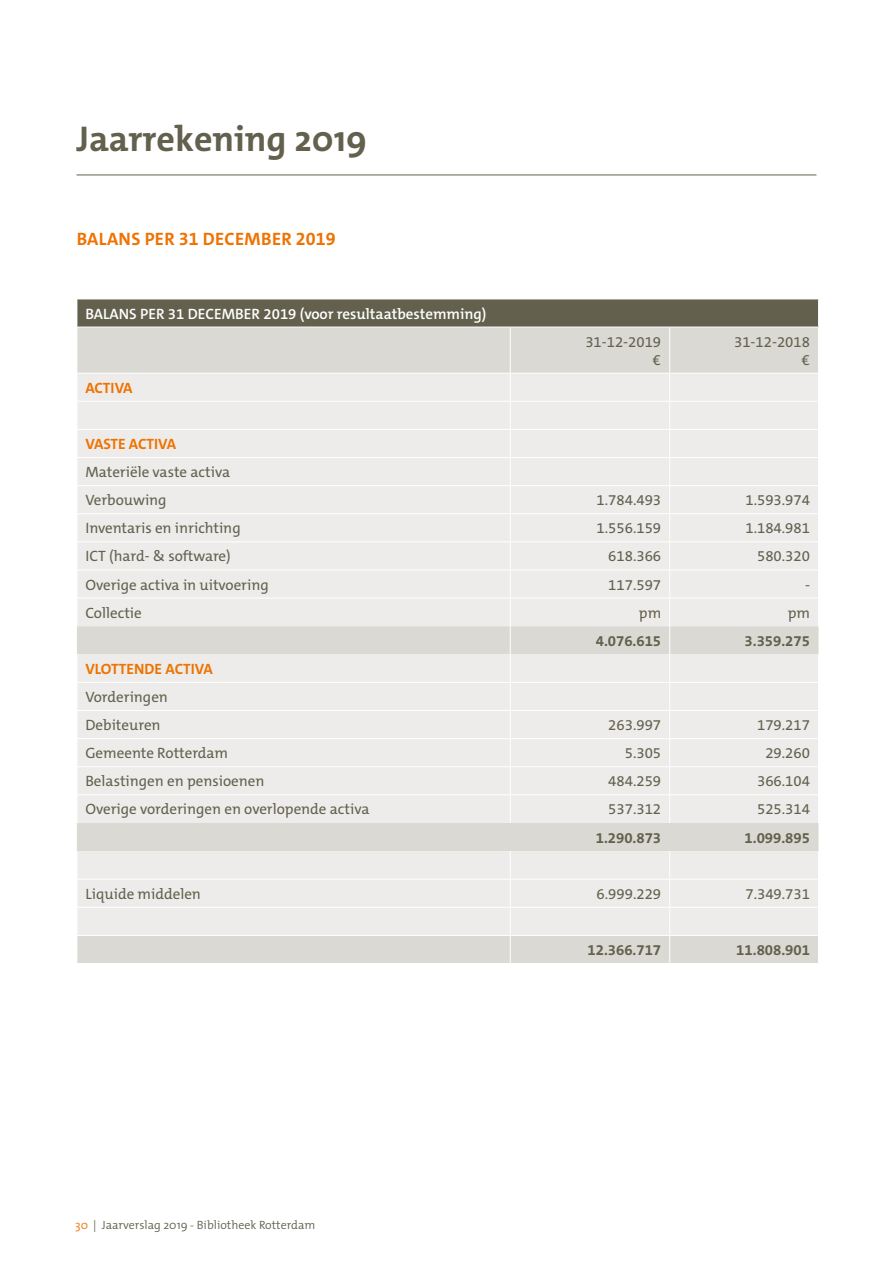
<style>
.page{position:relative;width:893px;height:1263px;background:#fff}
.page>*{position:absolute;margin:0;border:0;box-sizing:border-box;transform-origin:0 0}
.TOC_Heading_Hoofdstu{font:700 36px "The Mix Yota W7";color:#63614e}
.TOC_niveau_2{font:700 18px "The Mix C5";letter-spacing:.02em;color:#ee7302}
.tabeltxt{font:15px "The Mix C5";color:#63614e}
.Tabeltxt_totaal_bold{font:700 15px "The Mix C5";color:#63614e}
.tabeltext_kopje{font:600 15px "The Mix C5";color:#fff}
.tabeltxt-2{font:700 15px "The Mix C5";color:#ee7302}
.t1{font:300 12px "The Mix";color:#63614e}
.s1{color:#ee7302}
</style>
<div class="page">
<hr style="left:77px;top:175px;width:739px;height:1px;background:#63614e">
<div style="left:77px;top:299px;width:741px;height:28px;background:#63614e"></div>
<div style="left:78px;top:328px;width:740px;height:635px;background:#dbd9d4"></div>
<svg style="left:77px;top:374px;width:741px;height:561px;background:#ebeae7"></svg>
<hr style="left:77px;top:299px;width:433px;height:1px;background:#fff">
<svg style="left:77px;top:299px;width:1px;height:28px"></svg>
<hr style="left:510px;top:299px;width:160px;height:1px;background:#fff">
<hr style="left:670px;top:299px;width:149px;height:1px;background:#fff">
<svg style="left:818px;top:299px;width:1px;height:28px"></svg>
<hr style="left:510px;top:327px;width:1px;height:46px;background:#fff">
<hr style="left:669px;top:327px;width:1px;height:46px;background:#fff">
<hr style="left:77px;top:373px;width:433px;height:1px;background:#fff">
<hr style="left:510px;top:373px;width:160px;height:1px;background:#fff">
<hr style="left:670px;top:373px;width:149px;height:1px;background:#fff">
<hr style="left:77px;top:401px;width:433px;height:1px;background:#fff">
<hr style="left:510px;top:401px;width:160px;height:1px;background:#fff">
<hr style="left:670px;top:401px;width:149px;height:1px;background:#fff">
<hr style="left:77px;top:429px;width:433px;height:1px;background:#fff">
<hr style="left:510px;top:429px;width:160px;height:1px;background:#fff">
<hr style="left:670px;top:429px;width:149px;height:1px;background:#fff">
<hr style="left:77px;top:457px;width:433px;height:1px;background:#fff">
<hr style="left:510px;top:457px;width:160px;height:1px;background:#fff">
<hr style="left:670px;top:457px;width:149px;height:1px;background:#fff">
<hr style="left:77px;top:485px;width:433px;height:1px;background:#fff">
<hr style="left:510px;top:485px;width:160px;height:1px;background:#fff">
<hr style="left:670px;top:485px;width:149px;height:1px;background:#fff">
<hr style="left:77px;top:513px;width:433px;height:1px;background:#fff">
<hr style="left:510px;top:513px;width:160px;height:1px;background:#fff">
<hr style="left:670px;top:513px;width:149px;height:1px;background:#fff">
<hr style="left:77px;top:541px;width:433px;height:1px;background:#fff">
<hr style="left:510px;top:541px;width:160px;height:1px;background:#fff">
<hr style="left:670px;top:541px;width:149px;height:1px;background:#fff">
<hr style="left:77px;top:570px;width:433px;height:1px;background:#fff">
<hr style="left:510px;top:570px;width:160px;height:1px;background:#fff">
<hr style="left:670px;top:570px;width:149px;height:1px;background:#fff">
<hr style="left:77px;top:598px;width:433px;height:1px;background:#fff">
<svg style="left:77px;top:374px;width:1px;height:252px"></svg>
<hr style="left:510px;top:598px;width:160px;height:1px;background:#fff">
<hr style="left:670px;top:598px;width:149px;height:1px;background:#fff">
<hr style="left:77px;top:682px;width:433px;height:1px;background:#fff">
<hr style="left:510px;top:682px;width:160px;height:1px;background:#fff">
<hr style="left:670px;top:682px;width:149px;height:1px;background:#fff">
<hr style="left:77px;top:710px;width:433px;height:1px;background:#fff">
<hr style="left:510px;top:710px;width:160px;height:1px;background:#fff">
<hr style="left:670px;top:710px;width:149px;height:1px;background:#fff">
<hr style="left:77px;top:738px;width:433px;height:1px;background:#fff">
<hr style="left:510px;top:738px;width:160px;height:1px;background:#fff">
<hr style="left:670px;top:738px;width:149px;height:1px;background:#fff">
<hr style="left:77px;top:766px;width:433px;height:1px;background:#fff">
<hr style="left:510px;top:766px;width:160px;height:1px;background:#fff">
<hr style="left:670px;top:766px;width:149px;height:1px;background:#fff">
<hr style="left:77px;top:794px;width:433px;height:1px;background:#fff">
<svg style="left:77px;top:654px;width:1px;height:169px"></svg>
<hr style="left:510px;top:794px;width:160px;height:1px;background:#fff">
<svg style="left:510px;top:374px;width:1px;height:449px"></svg>
<hr style="left:670px;top:794px;width:149px;height:1px;background:#fff">
<svg style="left:669px;top:374px;width:1px;height:449px"></svg>
<hr style="left:77px;top:879px;width:433px;height:1px;background:#fff">
<hr style="left:510px;top:879px;width:160px;height:1px;background:#fff">
<hr style="left:670px;top:879px;width:149px;height:1px;background:#fff">
<hr style="left:77px;top:907px;width:433px;height:1px;background:#fff">
<hr style="left:510px;top:907px;width:160px;height:1px;background:#fff">
<hr style="left:670px;top:907px;width:149px;height:1px;background:#fff">
<svg style="left:510px;top:851px;width:1px;height:112px"></svg>
<svg style="left:669px;top:851px;width:1px;height:112px"></svg>
<hr style="left:77px;top:935px;width:433px;height:1px;background:#fff">
<svg style="left:77px;top:851px;width:1px;height:112px"></svg>
<hr style="left:510px;top:935px;width:160px;height:1px;background:#fff">
<hr style="left:670px;top:935px;width:149px;height:1px;background:#fff">
<p class="TOC_Heading_Hoofdstu" style="left:77px;top:116px;width:292px">Jaarrekening 2019</p>
<p class="TOC_niveau_2" style="left:77px;top:227px;width:260px">BALANS PER 31 DECEMBER 2019</p>
<p class="tabeltext_kopje" style="left:85px;top:304px;width:403px">BALANS PER 31 DECEMBER 2019 (voor resultaatbestemming)</p>
<p class="tabeltxt-2" style="left:85px;top:378px;width:49px">ACTIVA</p>
<p class="tabeltxt" style="left:585px;top:332px;width:77px">31-12-2019</p>
<p class="tabeltxt" style="left:653px;top:350px;width:10px">€</p>
<p class="tabeltxt" style="left:734px;top:332px;width:77px">31-12-2018</p>
<p class="tabeltxt" style="left:802px;top:350px;width:10px">€</p>
<p class="tabeltxt-2" style="left:85px;top:434px;width:92px">VASTE ACTIVA</p>
<p class="tabeltxt" style="left:85px;top:462px;width:146px">Materiële vaste activa</p>
<p class="tabeltxt" style="left:85px;top:490px;width:83px">Verbouwing</p>
<p class="tabeltxt" style="left:597px;top:490px;width:66px">1.784.493</p>
<p class="tabeltxt" style="left:745px;top:490px;width:66px">1.593.974</p>
<p class="tabeltxt" style="left:85px;top:519px;width:157px">Inventaris en inrichting</p>
<p class="tabeltxt" style="left:597px;top:519px;width:66px">1.556.159</p>
<p class="tabeltxt" style="left:745px;top:519px;width:66px">1.184.981</p>
<p class="tabeltxt" style="left:85px;top:547px;width:147px">ICT (hard- &amp; software)</p>
<p class="tabeltxt" style="left:608px;top:547px;width:54px">618.366</p>
<p class="tabeltxt" style="left:757px;top:547px;width:54px">580.320</p>
<p class="tabeltxt" style="left:85px;top:575px;width:185px">Overige activa in uitvoering</p>
<p class="tabeltxt" style="left:608px;top:575px;width:54px">117.597</p>
<p class="tabeltxt" style="left:805px;top:575px;width:6px">-</p>
<p class="tabeltxt" style="left:85px;top:603px;width:58px">Collectie</p>
<p class="tabeltxt" style="left:639px;top:603px;width:24px">pm</p>
<p class="tabeltxt" style="left:788px;top:603px;width:24px">pm</p>
<p class="Tabeltxt_totaal_bold" style="left:596px;top:631px;width:67px">4.076.615</p>
<p class="Tabeltxt_totaal_bold" style="left:744px;top:631px;width:67px">3.359.275</p>
<p class="tabeltxt-2" style="left:85px;top:659px;width:129px">VLOTTENDE ACTIVA</p>
<p class="tabeltxt" style="left:85px;top:687px;width:84px">Vorderingen</p>
<p class="tabeltxt" style="left:85px;top:715px;width:77px">Debiteuren</p>
<p class="tabeltxt" style="left:608px;top:715px;width:54px">263.997</p>
<p class="tabeltxt" style="left:757px;top:715px;width:54px">179.217</p>
<p class="tabeltxt" style="left:85px;top:743px;width:144px">Gemeente Rotterdam</p>
<p class="tabeltxt" style="left:625px;top:743px;width:38px">5.305</p>
<p class="tabeltxt" style="left:765px;top:743px;width:46px">29.260</p>
<p class="tabeltxt" style="left:85px;top:772px;width:180px">Belastingen en pensioenen</p>
<p class="tabeltxt" style="left:608px;top:772px;width:54px">484.259</p>
<p class="tabeltxt" style="left:757px;top:772px;width:54px">366.104</p>
<p class="tabeltxt" style="left:85px;top:800px;width:286px">Overige vorderingen en overlopende activa</p>
<p class="tabeltxt" style="left:608px;top:800px;width:54px">537.312</p>
<p class="tabeltxt" style="left:757px;top:800px;width:54px">525.314</p>
<p class="Tabeltxt_totaal_bold" style="left:596px;top:828px;width:67px">1.290.873</p>
<p class="Tabeltxt_totaal_bold" style="left:744px;top:828px;width:67px">1.099.895</p>
<p class="tabeltxt" style="left:85px;top:884px;width:117px">Liquide middelen</p>
<p class="tabeltxt" style="left:597px;top:884px;width:66px">6.999.229</p>
<p class="tabeltxt" style="left:745px;top:884px;width:66px">7.349.731</p>
<p class="t1" style="left:75px;top:1217px;width:242px"><span class="s1">30</span> | Jaarverslag 2019 - Bibliotheek Rotterdam</p>
<p class="Tabeltxt_totaal_bold" style="left:587px;top:940px;width:75px">12.366.717</p>
<p class="Tabeltxt_totaal_bold" style="left:736px;top:940px;width:75px">11.808.901</p>
</div>
